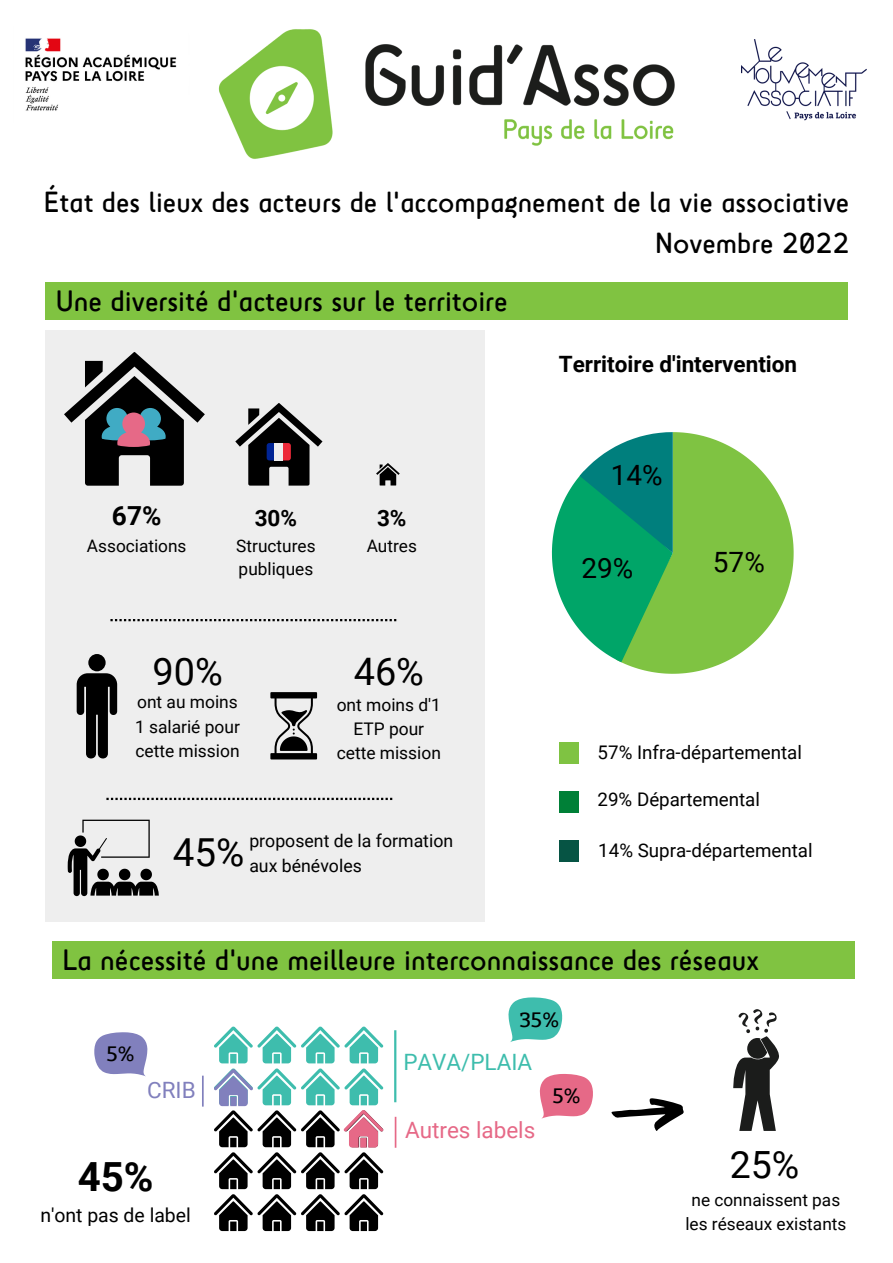
<style>
.page{position:relative;width:893px;height:1263px;background:#fff}
.page>*{position:absolute;margin:0;border:0;box-sizing:border-box;transform-origin:0 0}
.t1{font:700 40.2px "Roboto";color:#000}
.t2{font:38.55px "Roboto";color:#000}
.t3{font:37.88px "Roboto";color:#000}
.t4{font:37.5px "Roboto";color:#000}
.t5{font:30px "Sci Fly Sans";color:#000}
.t6{font:29.62px/41.1px "Sci Fly Sans";color:#000;text-align:right}
.t7{font:27.97px "Roboto";color:#000}
.t8{font:700 26.25px "Roboto";color:#000}
.t9{font:700 22.5px "Roboto";color:#000}
.t10{font:22.5px "Roboto";color:#e66987}
.t11{font:22.5px "Roboto";color:#3ebdad}
.t12{font:22.5px "Roboto";color:#8180bd}
.t13{font:20.77px "Bitter";color:#000}
.t14{font:19.42px "Roboto";color:#000}
.t15{font:18.75px "Roboto";color:#000}
.t16{font:17.7px/24.8px "Roboto";color:#000}
.t17{font:17.4px/24.4px "Roboto";color:#000;text-align:justify}
.t18{font:17.25px/23.6px "Roboto";color:#000}
</style>
<div class="page">
<img style="left:741px;top:40px;width:125px;height:81px">
<img style="left:25px;top:38px;width:152px;height:73px">
<img style="left:218px;top:29px;width:457px;height:130px">
<div style="left:45px;top:283px;width:803px;height:37px;background:#80c341"></div>
<div style="left:45px;top:330px;width:439px;height:592px;background:#eee"></div>
<svg style="left:235px;top:403px;width:87px;height:83px"></svg>
<div style="left:275px;top:443px;width:8px;height:17px;background:#eee"></div>
<svg style="left:64px;top:352px;width:141px;height:134px"></svg>
<svg style="left:508px;top:997px;width:54px;height:45px"></svg>
<svg style="left:94px;top:1032px;width:53px;height:44px;background:#9695c8"></svg>
<svg style="left:552px;top:432px;width:241px;height:242px"></svg>
<div style="left:88px;top:654px;width:18px;height:17px;background:#000;border-radius:50%"></div>
<svg style="left:77px;top:673px;width:40px;height:86px"></svg>
<svg style="left:270px;top:692px;width:47px;height:67px"></svg>
<svg style="left:376px;top:463px;width:24px;height:22px"></svg>
<svg style="left:110px;top:619px;width:286px;height:2px"></svg>
<div style="left:559px;top:742px;width:19px;height:22px;background:#7fc342"></div>
<div style="left:559px;top:791px;width:19px;height:22px;background:#008037"></div>
<div style="left:559px;top:840px;width:19px;height:22px;background:#065444"></div>
<hr style="left:394px;top:1030px;width:2px;height:72px;background:#3ebdad">
<hr style="left:202px;top:1076px;width:2px;height:30px;background:#8180bd">
<div style="left:52px;top:941px;width:802px;height:37px;background:#80c341"></div>
<svg style="left:733px;top:1009px;width:46px;height:122px"></svg>
<svg style="left:68px;top:820px;width:91px;height:76px"></svg>
<svg style="left:611px;top:1098px;width:73px;height:33px"></svg>
<svg style="left:106px;top:798px;width:286px;height:2px"></svg>
<svg style="left:214px;top:1026px;width:169px;height:205px"></svg>
<svg style="left:540px;top:1074px;width:53px;height:45px"></svg>
<hr style="left:395px;top:1117px;width:1px;height:31px;background:#e66987">
<p class="t6" style="left:44px;top:184px;width:807px">État des lieux des acteurs de l'accompagnement de la vie associative<br>Novembre 2022</p>
<p class="t5" style="left:56px;top:289px;width:453px">Une diversité d'acteurs sur le territoire</p>
<p class="t9" style="left:559px;top:351px;width:240px">Territoire d'intervention</p>
<p class="t8" style="left:112px;top:501px;width:51px">67%</p>
<p class="t18" style="left:87px;top:535px;width:101px">Associations</p>
<p class="t9" style="left:255px;top:505px;width:44px">30%</p>
<p class="t18" style="left:236px;top:534px;width:81px">Structures publiques</p>
<p class="t9" style="left:377px;top:505px;width:31px">3%</p>
<p class="t18" style="left:367px;top:534px;width:52px">Autres</p>
<p class="t3" style="left:152px;top:650px;width:72px">90%</p>
<p class="t17" style="left:135px;top:690px;width:106px">ont au moins 1 salarié pour cette mission</p>
<p class="t17" style="left:337px;top:692px;width:106px;text-align:center">ont moins d'1<br>ETP pour cette mission</p>
<p class="t3" style="left:354px;top:650px;width:72px">46%</p>
<p class="t2" style="left:173px;top:831px;width:73px">45%</p>
<p class="t16" style="left:249px;top:829px;width:205px">proposent de la formation aux bénévoles</p>
<p class="t7" style="left:611px;top:459px;width:53px">14%</p>
<p class="t7" style="left:581px;top:552px;width:53px">29%</p>
<p class="t7" style="left:713px;top:546px;width:53px">57%</p>
<p class="t15" style="left:597px;top:742px;width:206px">57% Infra-départemental</p>
<p class="t15" style="left:597px;top:789px;width:164px">29% Départemental</p>
<p class="t15" style="left:598px;top:840px;width:216px">14% Supra-départemental</p>
<p class="t5" style="left:62px;top:947px;width:698px">La nécessité d'une meilleure interconnaissance des réseaux</p>
<p class="t13" style="left:107px;top:1041px;width:29px">5%</p>
<p class="t12" style="left:147px;top:1077px;width:50px">CRIB</p>
<h1 class="t1" style="left:78px;top:1154px;width:77px">45%</h1>
<p class="t14" style="left:40px;top:1204px;width:152px">n'ont pas de label</p>
<p class="t13" style="left:520px;top:1007px;width:41px">35%</p>
<p class="t11" style="left:403px;top:1049px;width:130px">PAVA/PLAIA</p>
<p class="t10" style="left:405px;top:1117px;width:132px">Autres labels</p>
<p class="t13" style="left:553px;top:1083px;width:29px">5%</p>
<p class="t4" style="left:729px;top:1143px;width:71px">25%</p>
<p class="t18" style="left:685px;top:1188px;width:162px;text-align:center">ne connaissent pas les réseaux existants</p>
</div>
